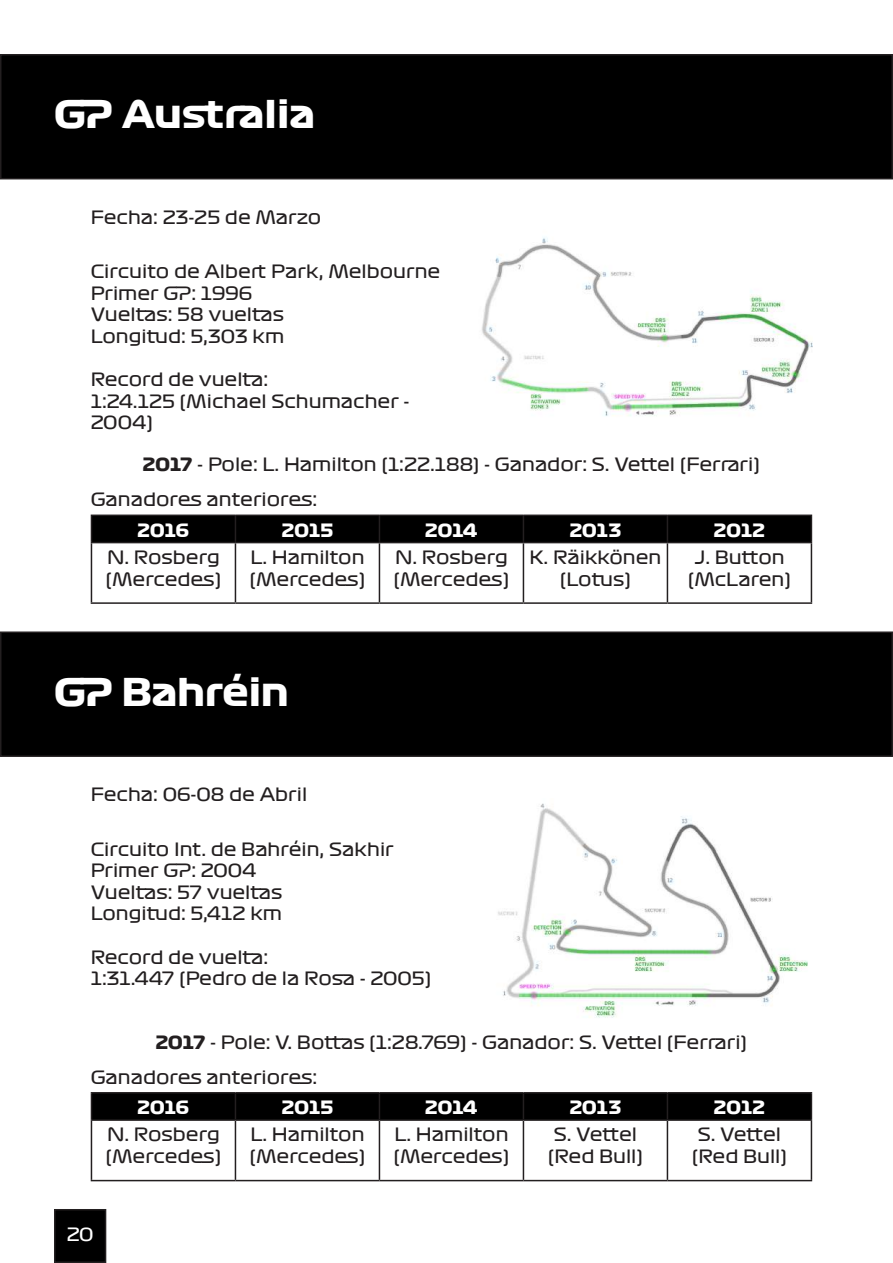
<style>
.page{position:relative;width:893px;height:1263px;background:#fff}
.page>*{position:absolute;margin:0;border:0;box-sizing:border-box;transform-origin:0 0}
.t1{font:37.5px "Formula 1 Display Bold";color:#fff}
.t2{font:18px/21.6px "Formula 1 Display Regular";color:#231f20}
.t3{font:18px "Formula 1 Display Bold";letter-spacing:-.01em;color:#fff}
.t4{font:18px "Formula 1 Display Regular";color:#fff}
.s1{font-family:"Formula 1 Display Bold"}
</style>
<div class="page">
<div style="left:1px;top:55px;width:891px;height:124px;background:#000"></div>
<div style="left:0;top:54px;width:893px;height:125px;border:2px solid #231f20"></div>
<img style="left:482px;top:237px;width:330px;height:179px">
<div style="left:55px;top:1210px;width:51px;height:52px;background:#000"></div>
<div style="left:54px;top:1209px;width:52px;height:54px;border:2px solid #231f20"></div>
<hr style="left:91px;top:514px;width:144px;height:2px;background:#231f20">
<hr style="left:235px;top:514px;width:144px;height:2px;background:#231f20">
<hr style="left:379px;top:514px;width:144px;height:2px;background:#231f20">
<hr style="left:523px;top:514px;width:144px;height:2px;background:#231f20">
<hr style="left:667px;top:514px;width:145px;height:2px;background:#231f20">
<div style="left:91px;top:515px;width:721px;height:27px;background:#000"></div>
<hr style="left:91px;top:542px;width:144px;height:1px;background:#231f20">
<hr style="left:91px;top:543px;width:1px;height:59px;background:#231f20">
<hr style="left:235px;top:542px;width:144px;height:1px;background:#231f20">
<hr style="left:235px;top:543px;width:1px;height:59px;background:#231f20">
<hr style="left:379px;top:542px;width:144px;height:1px;background:#231f20">
<hr style="left:379px;top:543px;width:1px;height:59px;background:#231f20">
<hr style="left:523px;top:542px;width:144px;height:1px;background:#231f20">
<hr style="left:523px;top:543px;width:1px;height:59px;background:#231f20">
<hr style="left:667px;top:542px;width:145px;height:1px;background:#231f20">
<hr style="left:667px;top:543px;width:1px;height:59px;background:#231f20">
<hr style="left:811px;top:543px;width:1px;height:59px;background:#231f20">
<hr style="left:91px;top:602px;width:144px;height:2px;background:#231f20">
<hr style="left:235px;top:602px;width:144px;height:2px;background:#231f20">
<hr style="left:379px;top:602px;width:144px;height:2px;background:#231f20">
<hr style="left:523px;top:602px;width:144px;height:2px;background:#231f20">
<hr style="left:667px;top:602px;width:145px;height:2px;background:#231f20">
<div style="left:1px;top:632px;width:891px;height:124px;background:#000"></div>
<div style="left:0;top:631px;width:893px;height:126px;border:2px solid #231f20"></div>
<img style="left:498px;top:803px;width:310px;height:215px">
<hr style="left:91px;top:1092px;width:144px;height:1px;background:#231f20">
<hr style="left:235px;top:1092px;width:144px;height:1px;background:#231f20">
<hr style="left:379px;top:1092px;width:144px;height:1px;background:#231f20">
<hr style="left:523px;top:1092px;width:144px;height:1px;background:#231f20">
<hr style="left:667px;top:1092px;width:145px;height:1px;background:#231f20">
<div style="left:91px;top:1093px;width:721px;height:26px;background:#000"></div>
<hr style="left:91px;top:1119px;width:144px;height:2px;background:#231f20">
<hr style="left:91px;top:1121px;width:1px;height:59px;background:#231f20">
<hr style="left:235px;top:1119px;width:144px;height:2px;background:#231f20">
<hr style="left:235px;top:1121px;width:1px;height:59px;background:#231f20">
<hr style="left:379px;top:1119px;width:144px;height:2px;background:#231f20">
<hr style="left:379px;top:1121px;width:1px;height:59px;background:#231f20">
<hr style="left:523px;top:1119px;width:144px;height:2px;background:#231f20">
<hr style="left:523px;top:1121px;width:1px;height:59px;background:#231f20">
<hr style="left:667px;top:1119px;width:145px;height:2px;background:#231f20">
<hr style="left:667px;top:1121px;width:1px;height:59px;background:#231f20">
<hr style="left:811px;top:1121px;width:1px;height:59px;background:#231f20">
<hr style="left:91px;top:1180px;width:144px;height:1px;background:#231f20">
<hr style="left:235px;top:1180px;width:144px;height:1px;background:#231f20">
<hr style="left:379px;top:1180px;width:144px;height:1px;background:#231f20">
<hr style="left:523px;top:1180px;width:144px;height:1px;background:#231f20">
<hr style="left:667px;top:1180px;width:145px;height:1px;background:#231f20">
<h1 class="t1" style="left:54px;top:90px;width:263px">GP Australia</h1>
<p class="t2" style="left:91px;top:205px;width:232px">Fecha: 23-25 de Marzo</p>
<p class="t2" style="left:91px;top:260px;width:351px">Circuito de Albert Park, Melbourne<br>Primer GP: 1996<br>Vueltas: 58 vueltas<br>Longitud: 5,303 km</p>
<p class="t2" style="left:91px;top:368px;width:320px">Record de vuelta:<br>1:24.125 (Michael Schumacher -<br>2004)</p>
<p class="t2" style="left:143px;top:453px;width:619px"><span class="s1">2017</span> - Pole: L. Hamilton (1:22.188) - Ganador: S. Vettel (Ferrari)</p>
<p class="t2" style="left:91px;top:488px;width:228px">Ganadores anteriores:</p>
<p class="t3" style="left:138px;top:518px;width:53px">2016</p>
<p class="t3" style="left:282px;top:518px;width:53px">2015</p>
<p class="t3" style="left:425px;top:518px;width:54px">2014</p>
<p class="t3" style="left:570px;top:518px;width:53px">2013</p>
<p class="t3" style="left:714px;top:518px;width:53px">2012</p>
<p class="t2" style="left:106px;top:546px;width:117px">N. Rosberg (Mercedes)</p>
<p class="t2" style="left:250px;top:546px;width:117px">L. Hamilton (Mercedes)</p>
<p class="t2" style="left:394px;top:546px;width:117px">N. Rosberg (Mercedes)</p>
<p class="t2" style="left:529px;top:546px;width:133px;text-align:center">K. Räikkönen (Lotus)</p>
<p class="t2" style="left:688px;top:546px;width:105px;text-align:center">J. Button (McLaren)</p>
<h1 class="t1" style="left:54px;top:668px;width:236px">GP Bahréin</h1>
<p class="t2" style="left:91px;top:783px;width:218px">Fecha: 06-08 de Abril</p>
<p class="t2" style="left:91px;top:837px;width:305px">Circuito Int. de Bahréin, Sakhir<br>Primer GP: 2004<br>Vueltas: 57 vueltas<br>Longitud: 5,412 km</p>
<p class="t2" style="left:91px;top:945px;width:342px">Record de vuelta:<br>1:31.447 (Pedro de la Rosa - 2005)</p>
<p class="t2" style="left:156px;top:1031px;width:593px"><span class="s1">2017</span> - Pole: V. Bottas (1:28.769) - Ganador: S. Vettel (Ferrari)</p>
<p class="t2" style="left:91px;top:1066px;width:228px">Ganadores anteriores:</p>
<p class="t3" style="left:138px;top:1096px;width:53px">2016</p>
<p class="t3" style="left:282px;top:1096px;width:53px">2015</p>
<p class="t3" style="left:425px;top:1096px;width:54px">2014</p>
<p class="t3" style="left:570px;top:1096px;width:53px">2013</p>
<p class="t3" style="left:714px;top:1096px;width:53px">2012</p>
<p class="t2" style="left:106px;top:1123px;width:117px">N. Rosberg (Mercedes)</p>
<p class="t2" style="left:250px;top:1123px;width:117px">L. Hamilton (Mercedes)</p>
<p class="t2" style="left:394px;top:1123px;width:117px">L. Hamilton (Mercedes)</p>
<p class="t2" style="left:548px;top:1123px;width:97px;text-align:center">S. Vettel (Red Bull)</p>
<p class="t2" style="left:692px;top:1123px;width:97px;text-align:center">S. Vettel (Red Bull)</p>
<p class="t4" style="left:67px;top:1223px;width:28px">20</p>
</div>
